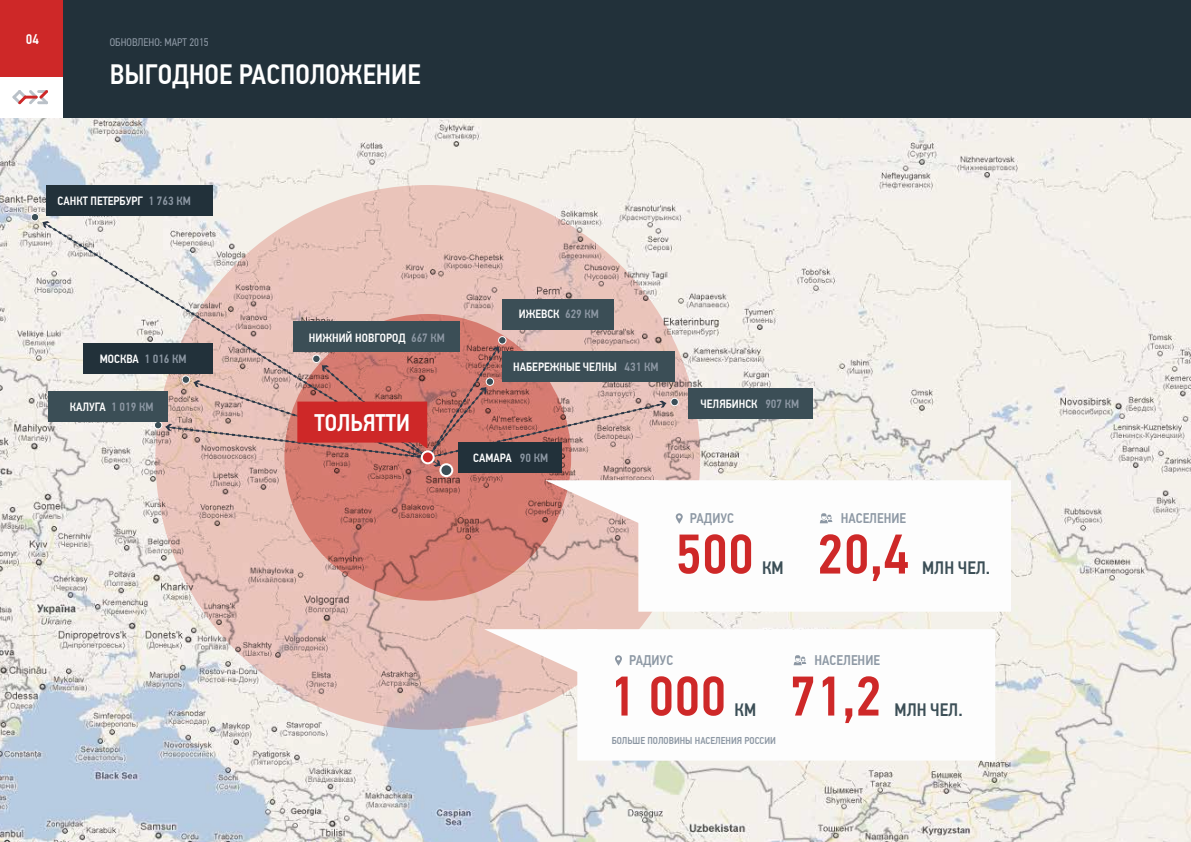
<style>
.page{position:relative;width:1191px;height:842px;background:#fff}
.page>*{position:absolute;margin:0;border:0;box-sizing:border-box;transform-origin:0 0}
.t1{font:500 56px "PF Din Text Cond Pro";color:#ce2828}
.t2{font:500 28px "PF Din Text Cond Pro";color:#fff}
.t3{font:500 24px "PF Din Text Cond Pro";color:#fff}
.t4{font:500 18px "PF Din Text Cond Pro";color:#3b4e56}
.t5{font:500 14px "PF Din Text Cond Pro";color:#8d98a4}
.t6{font:500 14px "PF Din Text Cond Pro";color:#fff}
.t7{font:500 12px "PF Din Text Cond Pro";color:#fff}
.t8{font:11px "PF Din Text Cond Pro";color:#8d98a4}
.t9{font:500 10px "PF Din Text Cond Pro";color:#8d98a4}
.s1{color:#8d98a4}
</style>
<div class="page">
<img style="left:0;top:118px;width:1191px;height:724px">
<svg style="left:155px;top:185px;width:545px;height:545px;background:#e0bdb5"></svg>
<svg style="left:284px;top:314px;width:287px;height:287px;background:#ce776c"></svg>
<svg style="left:44px;top:222px;width:383px;height:236px;background:#e6d4ce"></svg>
<svg style="left:42px;top:221px;width:8px;height:7px"></svg>
<div style="left:440px;top:464px;width:12px;height:12px;background:#3b4e56;border-radius:50%"></div>
<div style="left:439px;top:463px;width:14px;height:14px;border:2px solid #fff;border-radius:50%"></div>
<div style="left:498px;top:337px;width:8px;height:7px;background:#3b4e56;border-radius:50%"></div>
<div style="left:498px;top:336px;width:8px;height:9px;border:1px solid #fff;border-radius:50%"></div>
<div style="left:31px;top:213px;width:8px;height:8px;background:#3b4e56;border-radius:50%"></div>
<div style="left:31px;top:213px;width:8px;height:8px;border:1px solid #fff;border-radius:50%"></div>
<div style="left:671px;top:398px;width:7px;height:8px;background:#3b4e56;border-radius:50%"></div>
<div style="left:670px;top:398px;width:9px;height:8px;border:1px solid #fff;border-radius:50%"></div>
<div style="left:154px;top:421px;width:8px;height:8px;background:#3b4e56;border-radius:50%"></div>
<div style="left:154px;top:421px;width:8px;height:8px;border:1px solid #fff;border-radius:50%"></div>
<div style="left:0;top:0;width:1191px;height:118px;background:#22313a"></div>
<div style="left:0;top:0;width:63px;height:118px;background:#ce2828"></div>
<div style="left:0;top:77px;width:63px;height:41px;background:#fff"></div>
<svg style="left:13px;top:90px;width:35px;height:14px"></svg>
<div style="left:688px;top:388px;width:124px;height:30px;background:#3b4e56"></div>
<div style="left:502px;top:351px;width:172px;height:31px;background:#3b4e56"></div>
<div style="left:459px;top:442px;width:103px;height:31px;background:#22313a"></div>
<div style="left:293px;top:322px;width:167px;height:30px;background:#3b4e56"></div>
<div style="left:46px;top:185px;width:167px;height:30px;background:#22313a"></div>
<div style="left:83px;top:344px;width:130px;height:30px;background:#22313a"></div>
<div style="left:49px;top:392px;width:119px;height:30px;background:#3b4e56"></div>
<div style="left:502px;top:299px;width:112px;height:30px;background:#3b4e56"></div>
<svg style="left:638px;top:480px;width:373px;height:132px"></svg>
<svg style="left:545px;top:480px;width:113px;height:52px"></svg>
<svg style="left:577px;top:629px;width:418px;height:132px"></svg>
<svg style="left:484px;top:629px;width:113px;height:52px"></svg>
<svg style="left:165px;top:346px;width:501px;height:121px"></svg>
<svg style="left:820px;top:513px;width:12px;height:10px"></svg>
<svg style="left:676px;top:513px;width:7px;height:11px"></svg>
<svg style="left:793px;top:655px;width:13px;height:10px"></svg>
<svg style="left:615px;top:655px;width:7px;height:11px"></svg>
<p class="t6" style="left:26px;top:31px;width:15px">04</p>
<p class="t8" style="left:110px;top:35px;width:100px">ОБНОВЛЕНО: МАРТ 2015</p>
<h2 class="t2" style="left:110px;top:57px;width:312px">ВЫГОДНОЕ РАСПОЛОЖЕНИЕ</h2>
<p class="t7" style="left:58px;top:193px;width:135px">САНКТ ПЕТЕРБУРГ <span class="s1">1 763 КМ</span></p>
<p class="t7" style="left:100px;top:351px;width:88px">МОСКВА <span class="s1">1 016 КМ</span></p>
<p class="t7" style="left:70px;top:400px;width:85px">КАЛУГА <span class="s1">1 019 КМ</span></p>
<p class="t7" style="left:309px;top:330px;width:138px">НИЖНИЙ НОВГОРОД <span class="s1">667 КМ</span></p>
<h3 class="t3" style="left:314px;top:408px;width:97px">ТОЛЬЯТТИ</h3>
<p class="t7" style="left:519px;top:307px;width:82px">ИЖЕВСК <span class="s1">629 КМ</span></p>
<p class="t7" style="left:513px;top:360px;width:147px">НАБЕРЕЖНЫЕ ЧЕЛНЫ <span class="s1">431 КМ</span></p>
<p class="t7" style="left:473px;top:451px;width:76px">САМАРА <span class="s1">90 КМ</span></p>
<p class="t7" style="left:700px;top:397px;width:100px">ЧЕЛЯБИНСК <span class="s1">907 КМ</span></p>
<p class="t5" style="left:690px;top:510px;width:46px">РАДИУС</p>
<p class="t5" style="left:840px;top:510px;width:67px">НАСЕЛЕНИЕ</p>
<h1 class="t1" style="left:676px;top:521px;width:80px">500</h1>
<h1 class="t1" style="left:817px;top:521px;width:93px">20,4</h1>
<h3 class="t4" style="left:762px;top:557px;width:23px">КМ</h3>
<h3 class="t4" style="left:922px;top:557px;width:70px">МЛН ЧЕЛ.</h3>
<p class="t5" style="left:629px;top:652px;width:46px">РАДИУС</p>
<p class="t5" style="left:814px;top:652px;width:67px">НАСЕЛЕНИЕ</p>
<h1 class="t1" style="left:609px;top:663px;width:118px">1 000</h1>
<h3 class="t4" style="left:734px;top:698px;width:23px">КМ</h3>
<p class="t9" style="left:612px;top:735px;width:166px">БОЛЬШЕ ПОЛОВИНЫ НАСЕЛЕНИЯ РОССИИ</p>
<h1 class="t1" style="left:790px;top:663px;width:93px">71,2</h1>
<h3 class="t4" style="left:894px;top:698px;width:70px">МЛН ЧЕЛ.</h3>
</div>
